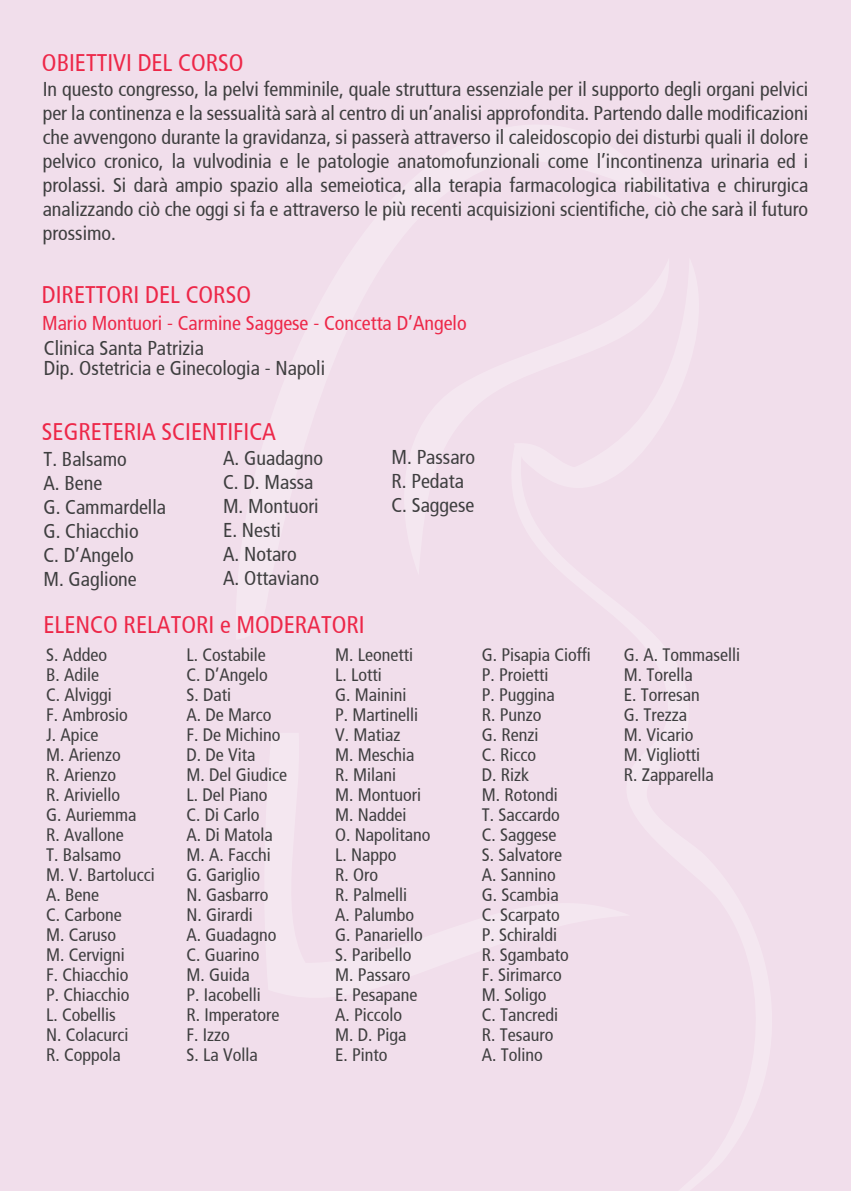
<style>
.page{position:relative;width:851px;height:1191px;background:#fff}
.page>*{position:absolute;margin:0;border:0;box-sizing:border-box;transform-origin:0 0}
.t1{font:condensed 24px "Frutiger";color:#ed2748}
.t2{font:condensed 20px/24px "Frutiger";color:#3e3e3f}
.t3{font:condensed 20px "Frutiger";color:#ed2748}
.t4{font:condensed 18px/20px "Frutiger";color:#3e3e3f}
</style>
<div class="page">
<div style="left:0;top:0;width:850px;height:1191px;background:#f1deeb"></div>
<h1 class="t1" style="left:42px;top:49px;width:203px">OBIETTIVI DEL CORSO</h1>
<p class="t2" style="left:43px;top:77px;width:767px;text-align:justify">In questo congresso, la pelvi femminile, quale struttura essenziale per il supporto degli organi pelvici per la continenza e la sessualità sarà al centro di un’analisi approfondita. Partendo dalle modificazioni che avvengono durante la gravidanza, si passerà attraverso il caleidoscopio dei disturbi quali il dolore pelvico cronico, la vulvodinia e le patologie anatomofunzionali come l’incontinenza urinaria ed i prolassi. Si darà ampio spazio alla semeiotica, alla terapia farmacologica riabilitativa e chirurgica analizzando ciò che oggi si fa e attraverso le più recenti acquisizioni scientifiche, ciò che sarà il futuro prossimo.</p>
<h1 class="t1" style="left:42px;top:281px;width:210px">DIRETTORI DEL CORSO</h1>
<p class="t3" style="left:42px;top:312px;width:426px">Mario Montuori - Carmine Saggese - Concetta D’Angelo</p>
<p class="t2" style="left:44px;top:338px;width:283px;line-height:20px">Clinica Santa Patrizia<br>Dip. Ostetricia e Ginecologia - Napoli</p>
<h1 class="t1" style="left:42px;top:417px;width:235px">SEGRETERIA SCIENTIFICA</h1>
<p class="t2" style="left:223px;top:446px;width:101px">A. Guadagno<br>C. D. Massa<br>M. Montuori<br>E. Nesti<br>A. Notaro<br>A. Ottaviano</p>
<p class="t2" style="left:391px;top:445px;width:85px">M. Passaro<br>R. Pedata<br>C. Saggese</p>
<p class="t2" style="left:43px;top:447px;width:124px">T. Balsamo<br>A. Bene<br>G. Cammardella<br>G. Chiacchio<br>C. D’Angelo<br>M. Gaglione</p>
<h1 class="t1" style="left:43px;top:611px;width:323px">ELENCO RELATORI e MODERATORI</h1>
<p class="t4" style="left:186px;top:645px;width:102px">L. Costabile<br>C. D’Angelo<br>S. Dati<br>A. De Marco<br>F. De Michino<br>D. De Vita<br>M. Del Giudice<br>L. Del Piano<br>C. Di Carlo<br>A. Di Matola<br>M. A. Facchi<br>G. Gariglio<br>N. Gasbarro<br>N. Girardi<br>A. Guadagno<br>C. Guarino<br>M. Guida<br>P. Iacobelli<br>R. Imperatore<br>F. Izzo<br>S. La Volla</p>
<p class="t4" style="left:335px;top:645px;width:97px">M. Leonetti<br>L. Lotti<br>G. Mainini<br>P. Martinelli<br>V. Matiaz<br>M. Meschia<br>R. Milani<br>M. Montuori<br>M. Naddei<br>O. Napolitano<br>L. Nappo<br>R. Oro<br>R. Palmelli<br>A. Palumbo<br>G. Panariello<br>S. Paribello<br>M. Passaro<br>E. Pesapane<br>A. Piccolo<br>M. D. Piga<br>E. Pinto</p>
<p class="t4" style="left:481px;top:645px;width:110px">G. Pisapia Cioffi<br>P. Proietti<br>P. Puggina<br>R. Punzo<br>G. Renzi<br>C. Ricco<br>D. Rizk<br>M. Rotondi<br>T. Saccardo<br>C. Saggese<br>S. Salvatore<br>A. Sannino<br>G. Scambia<br>C. Scarpato<br>P. Schiraldi<br>R. Sgambato<br>F. Sirimarco<br>M. Soligo<br>C. Tancredi<br>R. Tesauro<br>A. Tolino</p>
<p class="t4" style="left:623px;top:645px;width:118px">G. A. Tommaselli<br>M. Torella<br>E. Torresan<br>G. Trezza<br>M. Vicario<br>M. Vigliotti<br>R. Zapparella</p>
<p class="t4" style="left:46px;top:645px;width:110px">S. Addeo<br>B. Adile<br>C. Alviggi<br>F. Ambrosio<br>J. Apice<br>M. Arienzo<br>R. Arienzo<br>R. Ariviello<br>G. Auriemma<br>R. Avallone<br>T. Balsamo<br>M. V. Bartolucci<br>A. Bene<br>C. Carbone<br>M. Caruso<br>M. Cervigni<br>F. Chiacchio<br>P. Chiacchio<br>L. Cobellis<br>N. Colacurci<br>R. Coppola</p>
</div>
